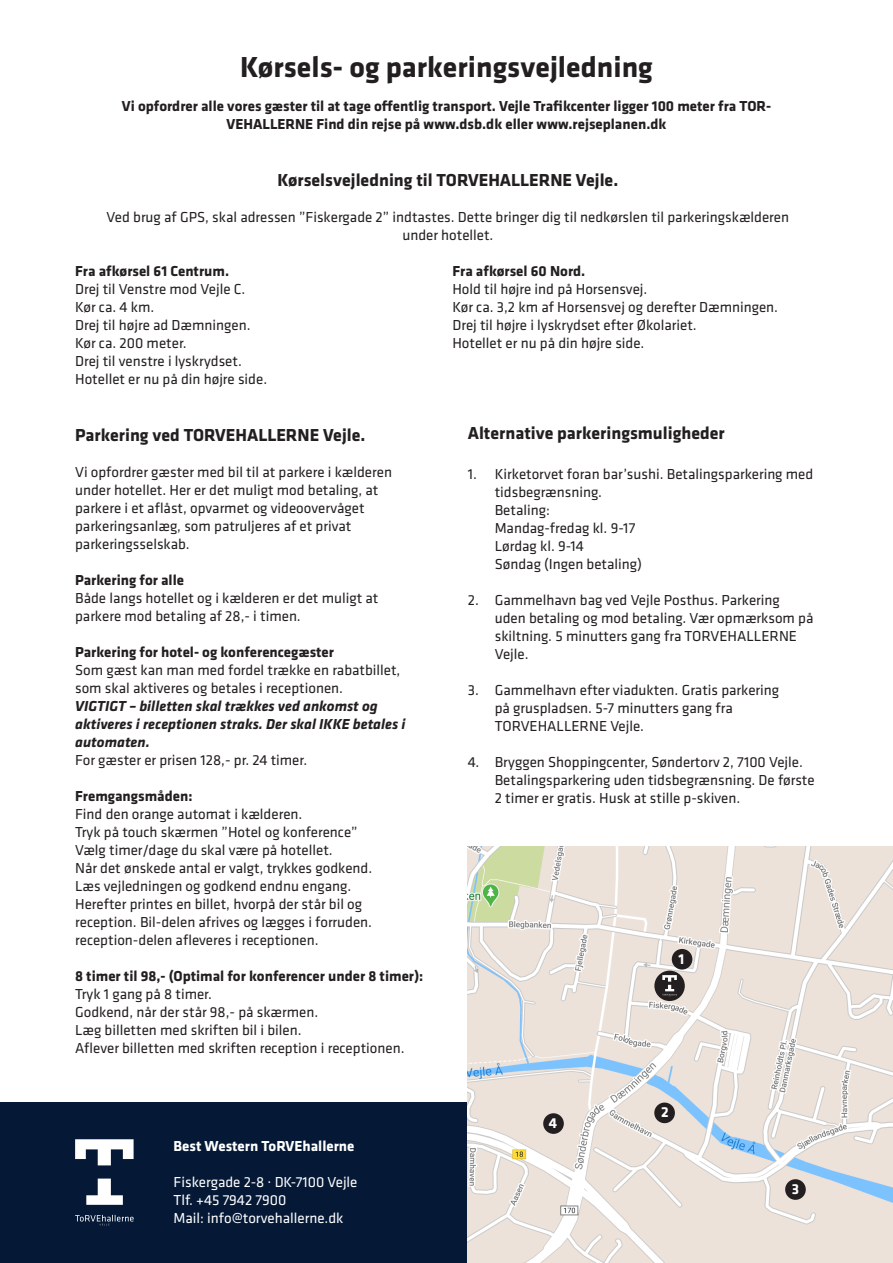
<style>
.page{position:relative;width:893px;height:1263px;background:#fff}
.page>*{position:absolute;margin:0;border:0;box-sizing:border-box;transform-origin:0 0}
.t1{font:700 30px "Klavika";color:#231f20}
.t2{font:700 18px "Klavika";color:#231f20}
.t3{font:15px/18px "Klavika";color:#231f20}
.t4{font:700 15px/18px "Klavika";color:#231f20;text-align:center}
.t5{font:italic 700 15px/18px "Klavika";color:#231f20}
.t6{font:15px "Klavika";color:#fff}
.t7{font:700 15px "Klavika";color:#fff}
.t8{font:700 15px "Klavika";color:#fff}
</style>
<div class="page">
<div style="left:0;top:1102px;width:483px;height:161px;background:#051937"></div>
<img style="left:468px;top:847px;width:425px;height:416px">
<div style="left:654px;top:1102px;width:21px;height:21px;background:#231f20;border-radius:50%"></div>
<div style="left:654px;top:971px;width:31px;height:30px;background:#231f20;border-radius:50%"></div>
<div style="left:543px;top:1113px;width:21px;height:21px;background:#231f20;border-radius:50%"></div>
<div style="left:672px;top:949px;width:20px;height:20px;background:#231f20;border-radius:50%"></div>
<div style="left:785px;top:1179px;width:21px;height:21px;background:#231f20;border-radius:50%"></div>
<svg style="left:662px;top:975px;width:15px;height:22px"></svg>
<svg style="left:86px;top:1178px;width:37px;height:27px"></svg>
<svg style="left:75px;top:1139px;width:59px;height:26px"></svg>
<svg style="left:75px;top:1215px;width:59px;height:11px"></svg>
<p class="t1" style="left:240px;top:50px;width:414px">Kørsels- og parkeringsvejledning</p>
<p class="t4" style="left:122px;top:97px;width:651px">Vi opfordrer alle vores gæster til at tage offentlig transport. Vejle Trafikcenter ligger 100 meter fra TOR-<br>VEHALLERNE Find din rejse på www.dsb.dk eller www.rejseplanen.dk</p>
<p class="t2" style="left:278px;top:170px;width:342px">Kørselsvejledning til TORVEHALLERNE Vejle.</p>
<p class="t3" style="left:107px;top:208px;width:684px">Ved brug af GPS, skal adressen ”Fiskergade 2” indtastes. Dette bringer dig til nedkørslen til parkeringskælderen</p>
<p class="t3" style="left:402px;top:226px;width:93px">under hotellet.</p>
<p class="t4" style="left:75px;top:262px;width:156px">Fra afkørsel 61 Centrum.</p>
<p class="t3" style="left:75px;top:280px;width:172px">Drej til Venstre mod Vejle C.</p>
<p class="t3" style="left:75px;top:298px;width:81px">Kør ca. 4 km.</p>
<p class="t3" style="left:75px;top:316px;width:177px">Drej til højre ad Dæmningen.</p>
<p class="t3" style="left:75px;top:334px;width:113px">Kør ca. 200 meter.</p>
<p class="t3" style="left:75px;top:352px;width:168px">Drej til venstre i lyskrydset.</p>
<p class="t3" style="left:75px;top:370px;width:194px">Hotellet er nu på din højre side.</p>
<p class="t4" style="left:452px;top:262px;width:134px">Fra afkørsel 60 Nord.</p>
<p class="t3" style="left:452px;top:280px;width:196px">Hold til højre ind på Horsensvej.</p>
<p class="t3" style="left:452px;top:298px;width:327px">Kør ca. 3,2 km af Horsensvej og derefter Dæmningen.</p>
<p class="t3" style="left:452px;top:316px;width:246px">Drej til højre i lyskrydset efter Økolariet.</p>
<p class="t3" style="left:452px;top:334px;width:194px">Hotellet er nu på din højre side.</p>
<p class="t2" style="left:75px;top:425px;width:292px">Parkering ved TORVEHALLERNE Vejle.</p>
<p class="t3" style="left:75px;top:463px;width:318px">Vi opfordrer gæster med bil til at parkere i kælderen under hotellet. Her er det muligt mod betaling, at parkere i et aflåst, opvarmet og videoovervåget parkeringsanlæg, som patruljeres af et privat parkeringsselskab.</p>
<p class="t4" style="left:75px;top:571px;width:111px">Parkering for alle</p>
<p class="t3" style="left:75px;top:589px;width:305px">Både langs hotellet og i kælderen er det muligt at parkere mod betaling af 28,- i timen.</p>
<p class="t4" style="left:75px;top:643px;width:260px">Parkering for hotel- og konferencegæster</p>
<p class="t3" style="left:75px;top:661px;width:327px">Som gæst kan man med fordel trække en rabatbillet, som skal aktiveres og betales i receptionen.</p>
<p class="t5" style="left:75px;top:697px;width:332px">VIGTIGT – billetten skal trækkes ved ankomst og aktiveres i receptionen straks. Der skal IKKE betales i automaten.</p>
<p class="t3" style="left:75px;top:751px;width:234px">For gæster er prisen 128,- pr. 24 timer.</p>
<p class="t4" style="left:75px;top:787px;width:119px">Fremgangsmåden:</p>
<p class="t3" style="left:75px;top:805px;width:229px">Find den orange automat i kælderen.</p>
<p class="t3" style="left:75px;top:823px;width:284px">Tryk på touch skærmen ”Hotel og konference”</p>
<p class="t3" style="left:75px;top:841px;width:259px">Vælg timer/dage du skal være på hotellet.</p>
<p class="t3" style="left:75px;top:859px;width:299px">Når det ønskede antal er valgt, trykkes godkend.</p>
<p class="t3" style="left:75px;top:877px;width:278px">Læs vejledningen og godkend endnu engang.</p>
<p class="t3" style="left:75px;top:895px;width:299px">Herefter printes en billet, hvorpå der står bil og reception. Bil-delen afrives og lægges i forruden. reception-delen afleveres i receptionen.</p>
<p class="t4" style="left:75px;top:967px;width:350px">8 timer til 98,- (Optimal for konferencer under 8 timer):</p>
<p class="t3" style="left:75px;top:985px;width:138px">Tryk 1 gang på 8 timer.</p>
<p class="t3" style="left:75px;top:1003px;width:245px">Godkend, når der står 98,- på skærmen.</p>
<p class="t3" style="left:75px;top:1021px;width:228px">Læg billetten med skriften bil i bilen.</p>
<p class="t3" style="left:75px;top:1039px;width:331px">Aflever billetten med skriften reception i receptionen.</p>
<p class="t7" style="left:174px;top:1137px;width:182px">Best Western ToRVEhallerne</p>
<p class="t6" style="left:174px;top:1173px;width:185px">Fiskergade 2-8 · DK-7100 Vejle</p>
<p class="t6" style="left:174px;top:1191px;width:114px">Tlf. +45 7942 7900</p>
<p class="t6" style="left:174px;top:1209px;width:171px">Mail: info@torvehallerne.dk</p>
<p class="t2" style="left:468px;top:424px;width:259px">Alternative parkeringsmuligheder</p>
<p class="t3" style="left:495px;top:465px;width:320px;text-indent:-27px">1. Kirketorvet foran bar’sushi. Betalingsparkering med tidsbegrænsning.<br>Betaling:<br>Mandag-fredag kl. 9-17<br>Lørdag kl. 9-14<br>Søndag (Ingen betaling)</p>
<p class="t3" style="left:495px;top:591px;width:320px;text-indent:-27px">2. Gammelhavn bag ved Vejle Posthus. Parkering uden betaling og mod betaling. Vær opmærksom på skiltning. 5 minutters gang fra TORVEHALLERNE Vejle.</p>
<p class="t3" style="left:495px;top:681px;width:286px;text-indent:-27px">3. Gammelhavn efter viadukten. Gratis parkering på gruspladsen. 5-7 minutters gang fra<br>TORVEHALLERNE Vejle.</p>
<p class="t3" style="left:495px;top:753px;width:321px;text-indent:-27px">4. Bryggen Shoppingcenter, Søndertorv 2, 7100 Vejle.<br>Betalingsparkering uden tidsbegrænsning. De første<br>2 timer er gratis. Husk at stille p-skiven.</p>
<p class="t8" style="left:549px;top:1115px;width:10px">4</p>
<p class="t8" style="left:678px;top:950px;width:7px">1</p>
<p class="t8" style="left:661px;top:1104px;width:9px">2</p>
<p class="t8" style="left:792px;top:1181px;width:9px">3</p>
</div>
